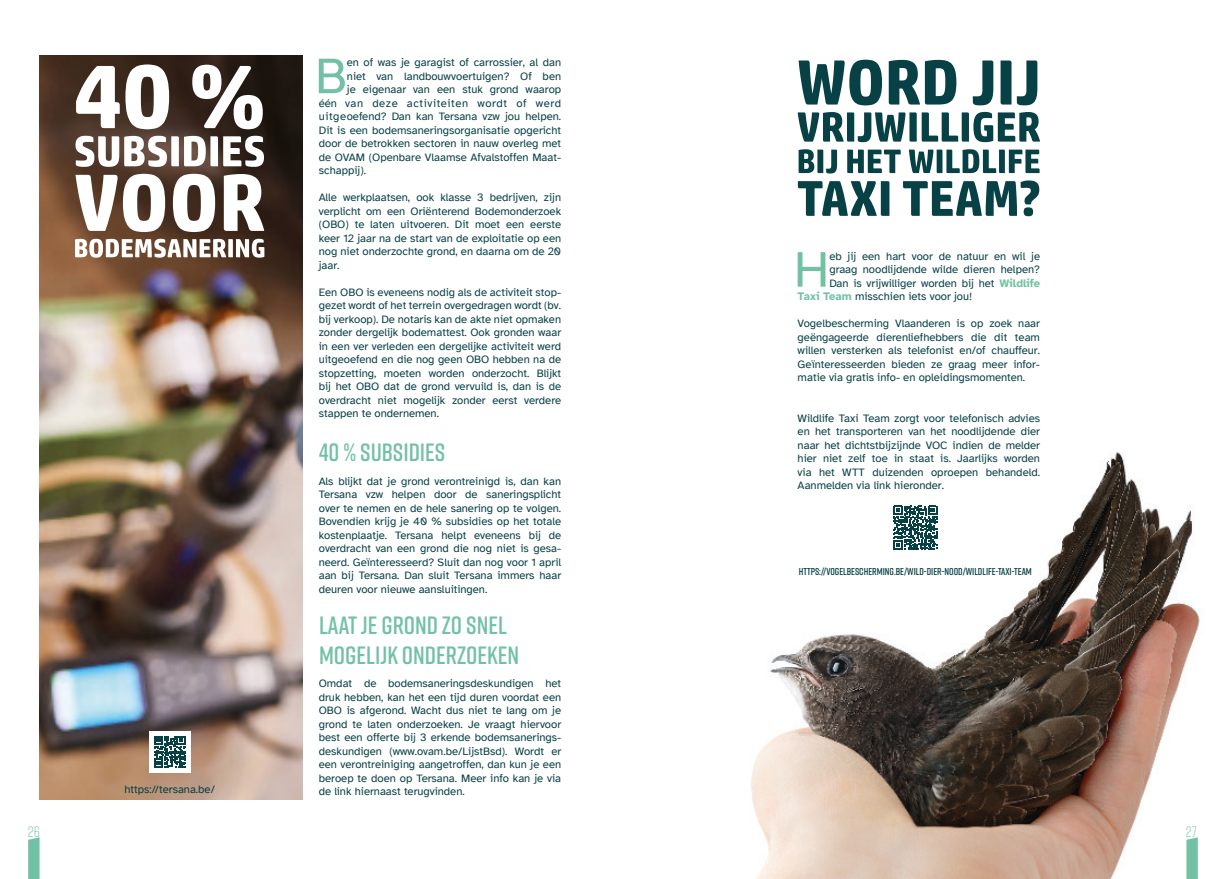
<style>
.page{position:relative;width:1226px;height:879px;background:#fff}
.page>*{position:absolute;margin:0;border:0;box-sizing:border-box;transform-origin:0 0}
.t1{font:51.62px "Atkinson Hyperlegible";color:#73c1a5}
.t2{font:600 25px "Rift";color:#73c1a5}
.t3{font:300 15px "Rift";color:#73c1a5}
.t4{font:11.25px/13.5px "Atkinson Hyperlegible";color:#074045;text-align:justify}
.t5{font:11.25px "Atkinson Hyperlegible";letter-spacing:.05em;color:#074045}
.t6{font:600 10px "Rift";color:#074045}
.s1{font-weight:700;color:#73c1a5}
</style>
<div class="page">
<img style="left:39px;top:55px;width:264px;height:745px">
<div style="left:149px;top:731px;width:42px;height:41px;background:#fff"></div>
<svg style="left:154px;top:736px;width:31px;height:31px"></svg>
<svg style="left:76px;top:64px;width:93px;height:65px"></svg>
<svg style="left:192px;top:65px;width:71px;height:64px"></svg>
<svg style="left:76px;top:136px;width:188px;height:31px"></svg>
<svg style="left:76px;top:174px;width:89px;height:58px"></svg>
<svg style="left:173px;top:174px;width:42px;height:58px"></svg>
<svg style="left:224px;top:174px;width:40px;height:57px"></svg>
<svg style="left:75px;top:239px;width:189px;height:19px"></svg>
<img style="left:751px;top:452px;width:449px;height:427px">
<svg style="left:893px;top:506px;width:44px;height:43px"></svg>
<svg style="left:799px;top:60px;width:83px;height:45px"></svg>
<svg style="left:889px;top:60px;width:67px;height:45px"></svg>
<svg style="left:973px;top:61px;width:20px;height:44px"></svg>
<svg style="left:1001px;top:61px;width:36px;height:44px"></svg>
<svg style="left:798px;top:112px;width:242px;height:30px"></svg>
<svg style="left:799px;top:149px;width:38px;height:24px"></svg>
<svg style="left:847px;top:150px;width:54px;height:23px"></svg>
<svg style="left:909px;top:149px;width:131px;height:24px"></svg>
<svg style="left:798px;top:181px;width:91px;height:35px"></svg>
<svg style="left:903px;top:180px;width:136px;height:36px"></svg>
<svg style="left:28px;top:837px;width:12px;height:42px"></svg>
<svg style="left:1186px;top:837px;width:12px;height:42px"></svg>
<p class="t4" style="left:124px;top:783px;width:92px">https://tersana.be/</p>
<p class="t1" style="left:315px;top:47px;width:33px">B</p>
<p class="t4" style="left:347px;top:56px;width:216px">en of was je garagist of carrossier, al dan</p>
<p class="t4" style="left:347px;top:69px;width:216px">niet van landbouwvoertuigen? Of ben</p>
<p class="t4" style="left:347px;top:83px;width:216px">je eigenaar van een stuk grond waarop</p>
<p class="t5" style="left:319px;top:97px;width:244px">één van deze activiteiten wordt of werd</p>
<p class="t4" style="left:319px;top:110px;width:244px">uitgeoefend? Dan kan Tersana vzw jou helpen.</p>
<p class="t4" style="left:319px;top:123px;width:244px">Dit is een bodemsaneringsorganisatie opgericht</p>
<p class="t4" style="left:319px;top:137px;width:244px">door de betrokken sectoren in nauw overleg met</p>
<p class="t4" style="left:319px;top:150px;width:244px">de OVAM (Openbare Vlaamse Afvalstoffen Maat-</p>
<p class="t4" style="left:319px;top:164px;width:49px">schappij).</p>
<p class="t4" style="left:319px;top:191px;width:244px">Alle werkplaatsen, ook klasse 3 bedrijven, zijn verplicht om een Oriënterend Bodemonderzoek (OBO) te laten uitvoeren. Dit moet een eerste keer 12 jaar na de start van de exploitatie op een nog niet onderzochte grond, en daarna om de 20 jaar.</p>
<p class="t4" style="left:319px;top:285px;width:244px">Een OBO is eveneens nodig als de activiteit stop&shy;gezet wordt of het terrein overgedragen wordt (bv. bij verkoop). De notaris kan de akte niet opmaken zonder dergelijk bodemattest. Ook gronden waar in een ver verleden een dergelijke activiteit werd uitgeoefend en die nog geen OBO hebben na de stopzetting, moeten worden onderzocht. Blijkt bij het OBO dat de grond vervuild is, dan is de overdracht niet mogelijk zonder eerst verdere stappen te ondernemen.</p>
<p class="t2" style="left:319px;top:435px;width:128px">40 % SUBSIDIES</p>
<p class="t4" style="left:319px;top:474px;width:244px">Als blijkt dat je grond verontreinigd is, dan kan Tersana vzw helpen door de saneringsplicht over te nemen en de hele sanering op te volgen.<br>Bovendien krijg je 40 % subsidies op het totale kostenplaatje. Tersana helpt eveneens bij de overdracht van een grond die nog niet is gesa&shy;neerd. Geïnteresseerd? Sluit dan nog voor 1 april aan bij Tersana. Dan sluit Tersana immers haar deuren voor nieuwe aansluitingen.</p>
<p class="t2" style="left:319px;top:608px;width:189px">LAAT JE GROND ZO SNEL</p>
<p class="t2" style="left:319px;top:638px;width:202px">MOGELIJK ONDERZOEKEN</p>
<p class="t4" style="left:319px;top:677px;width:244px">Omdat de bodemsaneringsdeskundigen het druk hebben, kan het een tijd duren voordat een OBO is afgerond. Wacht dus niet te lang om je grond te laten onderzoeken. Je vraagt hiervoor best een offerte bij 3 erkende bodemsanerings&shy;deskundigen (www.ovam.be/LijstBsd). Wordt er een verontreiniging aangetroffen, dan kun je een beroep te doen op Tersana. Meer info kan je via de link hiernaast terugvinden.</p>
<p class="t1" style="left:794px;top:241px;width:37px">H</p>
<p class="t4" style="left:829px;top:249px;width:212px">eb jij een hart voor de natuur en wil je</p>
<p class="t4" style="left:829px;top:263px;width:212px">graag noodlijdende wilde dieren helpen?</p>
<p class="t4" style="left:829px;top:276px;width:212px">Dan is vrijwilliger worden bij het <span class="s1">Wildlife</span></p>
<p class="t4" style="left:798px;top:290px;width:176px"><span class="s1">Taxi Team</span> misschien iets voor jou!</p>
<p class="t4" style="left:798px;top:317px;width:244px">Vogelbescherming Vlaanderen is op zoek naar geëngageerde dierenliefhebbers die dit team willen versterken als telefonist en/of chauffeur.<br>Geïnteresseerden bieden ze graag meer infor&shy;matie via gratis info- en opleidingsmomenten.</p>
<p class="t4" style="left:798px;top:411px;width:244px">Wildlife Taxi Team zorgt voor telefonisch advies en het transporteren van het noodlijdende dier naar het dichtstbijzijnde VOC indien de melder hier niet zelf toe in staat is. Jaarlijks worden via het WTT duizenden oproepen behandeld.<br>Aanmelden via link hieronder.</p>
<p class="t6" style="left:799px;top:564px;width:235px">HTTPS://VOGELBESCHERMING.BE/WILD-DIER-NOOD/WILDLIFE-TAXI-TEAM</p>
<h3 class="t3" style="left:28px;top:821px;width:14px">26</h3>
<h3 class="t3" style="left:1186px;top:821px;width:13px">27</h3>
</div>
